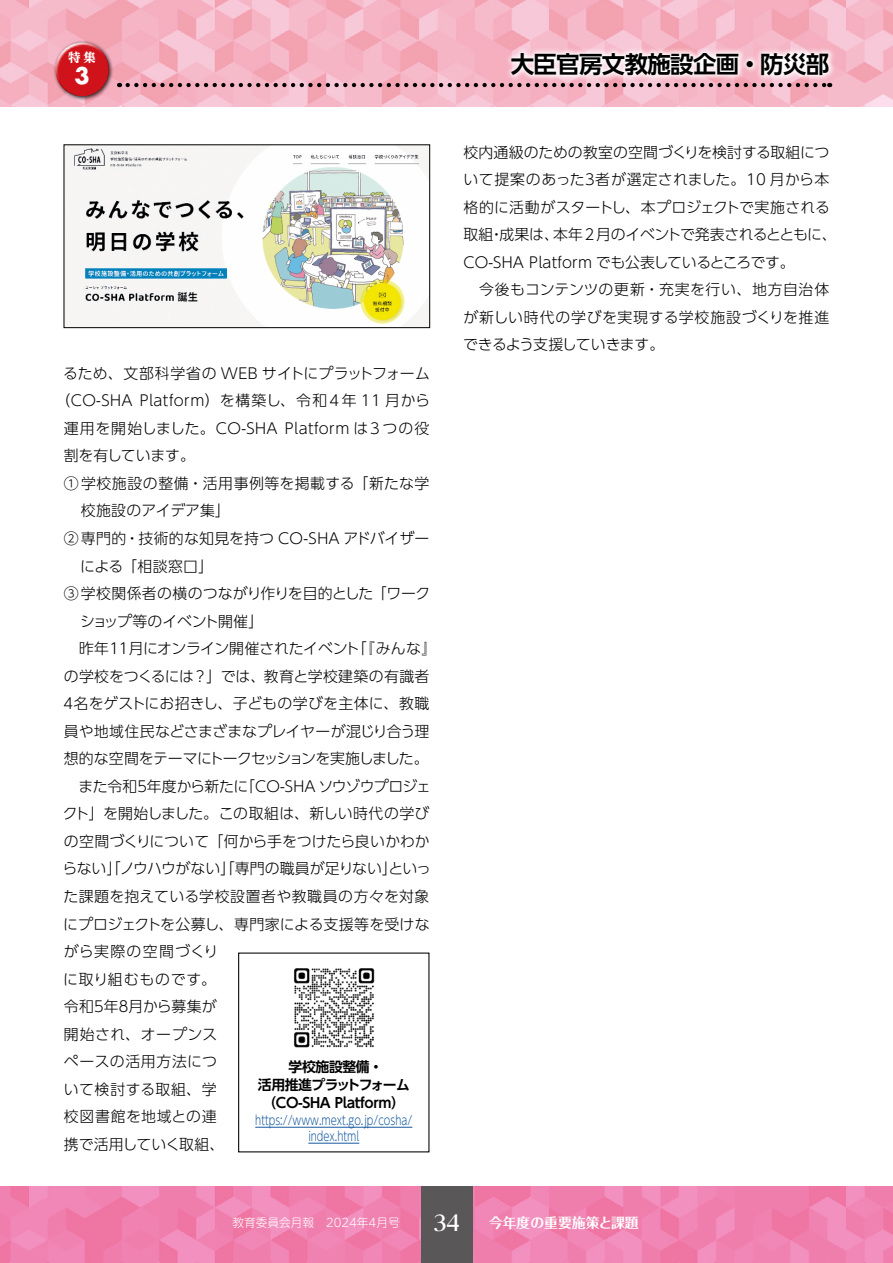
<style>
.page{position:relative;width:893px;height:1263px;background:#fff}
.page>*{position:absolute;margin:0;border:0;box-sizing:border-box;transform-origin:0 0}
.t1{font:700 23.4px "UD Shin Go Pro De";letter-spacing:-.025em;color:#000}
.t2{font:700 22.2px "Futura Std";color:#fff}
.t3{font:300 14.85px/27.6px "UD Shin Go Pro";letter-spacing:.01em;color:#000}
.t4{font:300 14.85px "UD Shin Go Pro";letter-spacing:-.01em;color:#000}
.t5{font:300 14.85px "UD Shin Go Pro";letter-spacing:-.045em;color:#000}
.t6{font:300 14.85px "UD Shin Go Pro";letter-spacing:.04em;color:#000}
.t7{font:300 14.85px "UD Shin Go Pro";letter-spacing:-.025em;color:#000}
.t8{font:300 14.85px "UD Shin Go Pro";letter-spacing:.03em;color:#000}
.t9{font:300 14.85px "UD Shin Go Pro";letter-spacing:.05em;color:#000}
.t10{font:300 14.85px "UD Shin Go Pro";letter-spacing:-.05em;color:#000}
.t11{font:300 14.85px "UD Shin Go Pro";letter-spacing:.08em;color:#000}
.t12{font:300 14.85px "UD Shin Go Pro";letter-spacing:.045em;color:#000}
.t13{font:300 14.85px "UD Shin Go Pro";letter-spacing:.035em;color:#000}
.t14{font:700 13.8px/18.1px "UD Shin Go Pro De";letter-spacing:-.025em;color:#000;text-align:center}
.t15{font:700 13.8px "Folk Pro";color:#fff}
.t16{font:300 12.75px/15.9px "UD Shin Go Pro";color:#15599f;text-align:center;scale:.77 1}
.t17{font:800 12.3px "UD Reimin Pro";color:#fff}
.t18{font:300 11.7px "UD Shin M Go Pro";color:#fff}
.s1{font-family:"Reim Pro";font-weight:700;font-size:21.3px}
</style>
<div class="page">
<svg style="left:0;top:1186px;width:893px;height:77px;background:#f081b0"></svg>
<div style="left:421px;top:1186px;width:51px;height:77px;background:#595757"></div>
<svg style="left:0;top:0;width:893px;height:106px;background:#f5b4c4"></svg>
<svg style="left:505px;top:46px;width:330px;height:36px"></svg>
<svg style="left:128px;top:83px;width:702px;height:4px;background:#936d76"></svg>
<div style="left:53px;top:40px;width:60px;height:61px;background:#000;opacity:.75"></div>
<svg style="left:53px;top:40px;width:54px;height:43px"></svg>
<svg style="left:56px;top:51px;width:56px;height:46px;background:#cd2f39"></svg>
<hr style="left:255px;top:1127px;width:157px;height:1px;background:#15599f">
<hr style="left:308px;top:1143px;width:51px;height:1px;background:#15599f">
<img style="left:294px;top:968px;width:81px;height:80px">
<img style="left:66px;top:147px;width:362px;height:179px">
<div style="left:64px;top:145px;width:366px;height:183px;border:1px solid #000"></div>
<p class="t17" style="left:68px;top:47px;width:29px">特 集</p>
<h2 class="t2" style="left:75px;top:61px;width:17px">3</h2>
<p class="t3" style="left:63px;top:359px;width:368px">るため、文部科学省の WEB サイトにプラットフォーム</p>
<p class="t3" style="left:56px;top:386px;width:376px">（CO-SHA Platform）を構築し、令和４年 11 月から</p>
<p class="t3" style="left:64px;top:414px;width:367px">運用を開始しました。CO-SHA Platform は３つの役</p>
<p class="t4" style="left:64px;top:444px;width:133px">割を有しています。</p>
<p class="t6" style="left:64px;top:471px;width:367px">①学校施設の整備・活用事例等を掲載する「新たな学</p>
<p class="t3" style="left:81px;top:496px;width:151px">校施設のアイデア集」</p>
<p class="t3" style="left:64px;top:524px;width:367px">②専門的・技術的な知見を持つ CO-SHA アドバイザー</p>
<p class="t3" style="left:80px;top:552px;width:135px">による「相談窓口」</p>
<p class="t3" style="left:64px;top:579px;width:368px">③学校関係者の横のつながり作りを目的とした「ワーク</p>
<p class="t4" style="left:80px;top:609px;width:185px">ショップ等のイベント開催」</p>
<p class="t7" style="left:64px;top:636px;width:374px">　昨年１１月にオンライン開催されたイベント「『みんな』</p>
<p class="t3" style="left:64px;top:662px;width:367px">の学校をつくるには？」では、教育と学校建築の有識者</p>
<p class="t3" style="left:61px;top:689px;width:370px">４名をゲストにお招きし、子どもの学びを主体に、教職</p>
<p class="t4" style="left:64px;top:719px;width:367px">員や地域住民などさまざまなプレイヤーが混じり合う理</p>
<p class="t5" style="left:64px;top:747px;width:366px">想的な空間をテーマにトークセッションを実施しました。</p>
<p class="t5" style="left:64px;top:774px;width:369px">　また令和５年度から新たに「CO-SHA ソウゾウプロジェ</p>
<p class="t3" style="left:63px;top:799px;width:368px">クト」を開始しました。この取組は、新しい時代の学び</p>
<p class="t4" style="left:64px;top:829px;width:367px">の空間づくりについて「何から手をつけたら良いかわか</p>
<p class="t3" style="left:63px;top:854px;width:370px">らない」「ノウハウがない」「専門の職員が足りない」といっ</p>
<p class="t8" style="left:64px;top:884px;width:367px">た課題を抱えている学校設置者や教職員の方々を対象</p>
<p class="t3" style="left:63px;top:909px;width:368px">にプロジェクトを公募し、専門家による支援等を受けな</p>
<p class="t11" style="left:64px;top:939px;width:156px">がら実際の空間づくり</p>
<p class="t12" style="left:63px;top:967px;width:154px">に取り組むものです。</p>
<p class="t10" style="left:64px;top:994px;width:155px">令和５年８月から募集が</p>
<p class="t6" style="left:64px;top:1022px;width:155px">開始され、オープンス</p>
<p class="t9" style="left:64px;top:1049px;width:155px">ペースの活用方法につ</p>
<p class="t13" style="left:64px;top:1077px;width:155px">いて検討する取組、学</p>
<p class="t9" style="left:64px;top:1104px;width:155px">校図書館を地域との連</p>
<p class="t3" style="left:64px;top:1130px;width:162px">携で活用していく取組、</p>
<p class="t14" style="left:258px;top:1057px;width:154px">学校施設整備・<br>活用推進プラットフォーム（CO-SHA Platform）</p>
<p class="t16" style="left:255px;top:1112px;width:206px">https://www.mext.go.jp/cosha/ index.html</p>
<h1 class="t1" style="left:511px;top:45px;width:320px">大臣官房文教施設企画・防災部</h1>
<p class="t3" style="left:463px;top:138px;width:375px">校内通級のための教室の空間づくりを検討する取組について提案のあった３者が選定されました。10 月から本格的に活動がスタートし、本プロジェクトで実施される取組・成果は、本年２月のイベントで発表されるとともに、<br>CO-SHA Platform でも公表しているところです。<br>　今後もコンテンツの更新・充実を行い、地方自治体が新しい時代の学びを実現する学校施設づくりを推進できるよう支援していきます。</p>
<p class="t18" style="left:232px;top:1213px;width:229px">教育委員会月報　2024年4月号　 <span class="s1">34</span></p>
<p class="t15" style="left:489px;top:1211px;width:151px">今年度の重要施策と課題</p>
</div>
